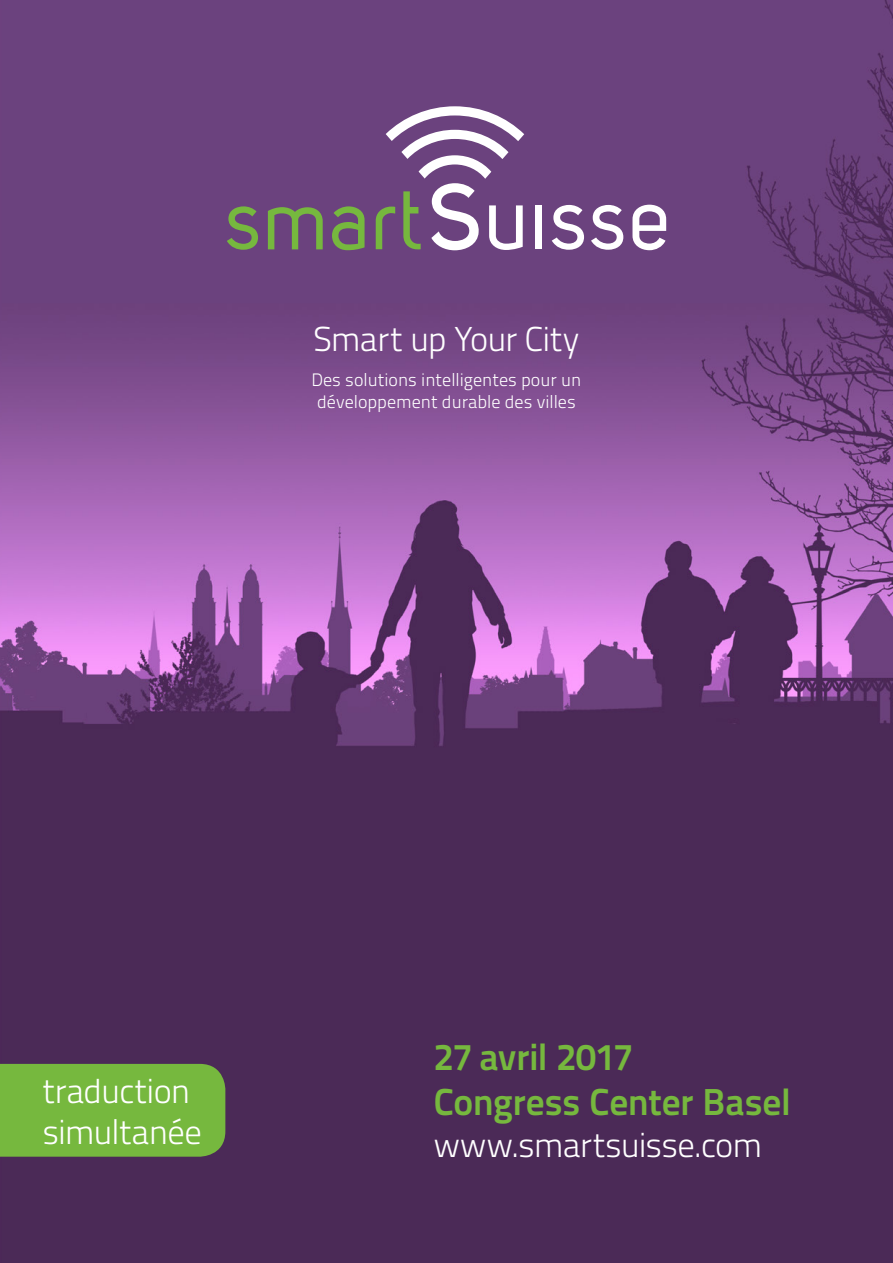
<style>
.page{position:relative;width:893px;height:1263px;background:#fff}
.page>*{position:absolute;margin:0;border:0;box-sizing:border-box;transform-origin:0 0}
.t1{font:37.5px/45px "Titillium Text 25 L 800 wt";letter-spacing:-.01em;color:#76b83e}
.t2{font:34.5px/41.4px "Titillium Text 25 L 250 wt";letter-spacing:-.025em;color:#fff}
.t3{font:18px/22.5px "Titillium Text 25 L 250 wt";color:#fff;text-align:center}
</style>
<div class="page">
<img style="left:0;top:0;width:893px;height:1263px">
<div style="left:0;top:1064px;width:225px;height:93px;background:#76b83e"></div>
<svg style="left:591px;top:205px;width:32px;height:45px"></svg>
<svg style="left:632px;top:205px;width:34px;height:45px"></svg>
<svg style="left:227px;top:206px;width:31px;height:44px"></svg>
<svg style="left:268px;top:207px;width:55px;height:42px;background:#6f7362"></svg>
<svg style="left:332px;top:206px;width:33px;height:44px"></svg>
<svg style="left:376px;top:106px;width:148px;height:144px"></svg>
<div style="left:535px;top:205px;width:7px;height:44px;background:#fff"></div>
<svg style="left:552px;top:205px;width:32px;height:45px"></svg>
<h2 class="t2" style="left:314px;top:316px;width:267px">Smart up Your City</h2>
<p class="t3" style="left:312px;top:367px;width:271px">Des solutions intelligentes pour un développement durable des villes</p>
<h2 class="t2" style="left:43px;top:1068px;width:161px">traduction simultanée</h2>
<h1 class="t1" style="left:434px;top:1032px;width:359px">27 avril 2017<br>Congress Center Basel</h1>
<h2 class="t2" style="left:434px;top:1122px;width:330px">www.smartsuisse.com</h2>
</div>
